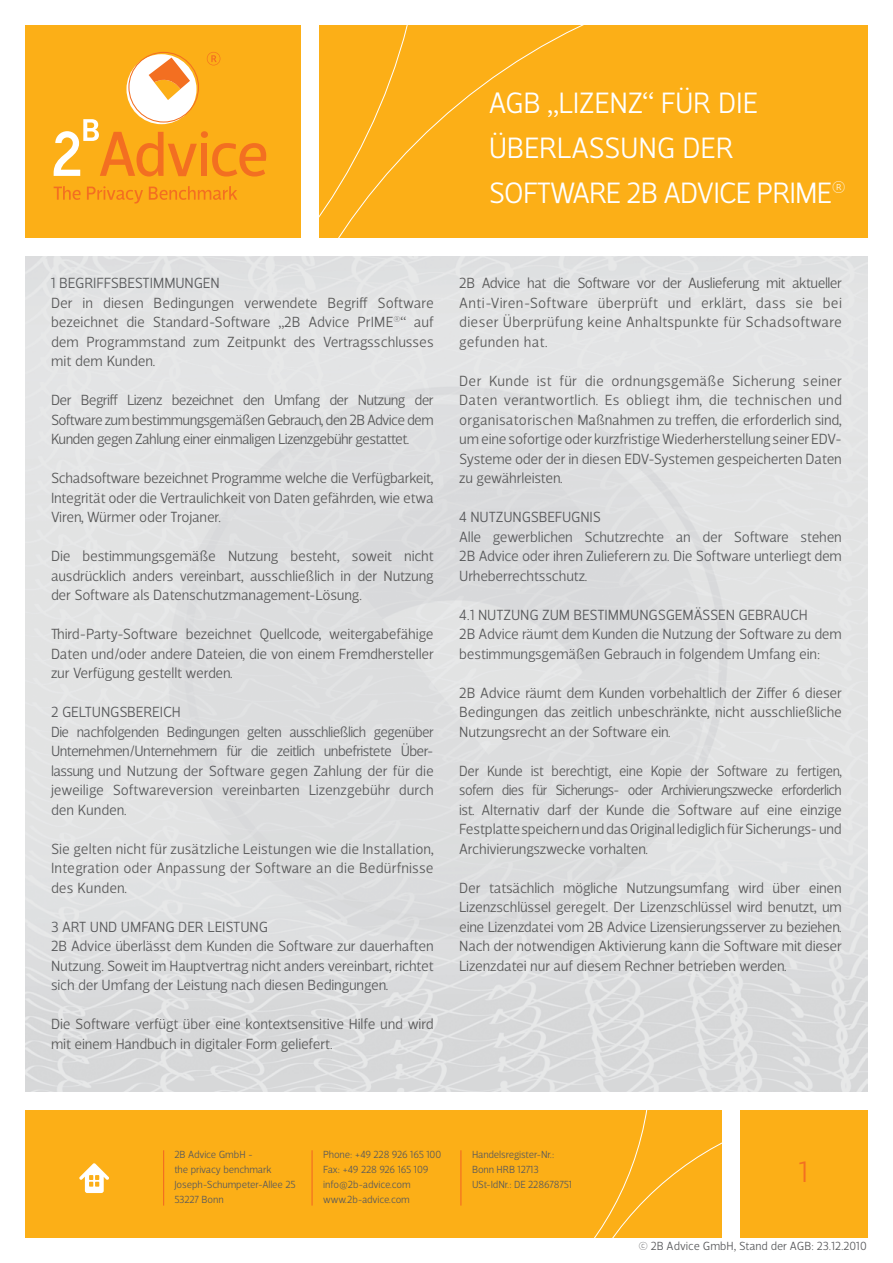
<style>
.page{position:relative;width:893px;height:1263px;background:#fff}
.page>*{position:absolute;margin:0;border:0;box-sizing:border-box;transform-origin:0 0}
.t1{font:300 30px/45px "Velino Sans";letter-spacing:-.02em;color:#fff}
.t2{font:300 30px "Velino Sans";color:#f36f21}
.t3{font:300 15px/19.5px "Velino Sans";letter-spacing:-.01em;color:#585858;text-align:justify}
.t4{font:300 15px/19.5px "Velino Sans";letter-spacing:-.01em;color:#58595b}
.t5{font:300 15px/19.5px "Velino Sans";letter-spacing:-.01em;color:#585858;text-align:justify;scale:.95 1}
.t6{font:300 12px "Velino Sans";color:#58595b}
.t7{font:300 10.5px "Velino Sans";letter-spacing:-.01em;color:#58595b}
</style>
<div class="page">
<div style="left:26px;top:26px;width:275px;height:212px;background:#fcaf17"></div>
<svg style="left:54px;top:186px;width:183px;height:18px"></svg>
<div style="left:202px;top:144px;width:5px;height:32px;background:#f36f21"></div>
<div style="left:201px;top:131px;width:7px;height:7px;background:#f36f21;border-radius:50%"></div>
<svg style="left:212px;top:143px;width:54px;height:34px"></svg>
<svg style="left:207px;top:52px;width:13px;height:13px"></svg>
<svg style="left:54px;top:52px;width:145px;height:125px"></svg>
<div style="left:319px;top:26px;width:548px;height:212px;background:#fcaf17"></div>
<div style="left:740px;top:1110px;width:127px;height:127px;background:#fcaf17"></div>
<div style="left:26px;top:1110px;width:696px;height:127px;background:#fcaf17"></div>
<svg style="left:460px;top:1110px;width:262px;height:127px"></svg>
<hr style="left:163px;top:1150px;width:1px;height:55px;background:#f36f21">
<hr style="left:311px;top:1150px;width:2px;height:55px;background:#f36f21">
<hr style="left:460px;top:1150px;width:1px;height:55px;background:#f36f21">
<svg style="left:79px;top:1163px;width:30px;height:30px"></svg>
<h1 class="t1" style="left:489px;top:80px;width:358px">AGB „LIZENZ“ FÜR DIE<br>ÜBERLASSUNG DER<br>SOFTWARE 2B ADVICE PRIME<sup>®</sup></h1>
<p class="t4" style="left:51px;top:273px;width:170px">1 BEGRIFFSBESTIMMUNGEN</p>
<p class="t3" style="left:51px;top:293px;width:384px">Der in diesen Bedingungen verwendete Begriff Software bezeichnet die Standard-Software „2B Advice PrIME<sup>®</sup>“ auf dem Programmstand zum Zeitpunkt des Vertragsschlusses mit dem Kunden.</p>
<p class="t3" style="left:51px;top:390px;width:384px">Der Begriff Lizenz bezeichnet den Umfang der Nutzung der Software zum bestimmungsgemäßen Gebrauch, den 2B Advice dem Kunden gegen Zahlung einer einmaligen Lizenzgebühr gestattet.</p>
<p class="t3" style="left:51px;top:468px;width:384px">Schadsoftware bezeichnet Programme welche die Verfügbarkeit, Integrität oder die Vertraulichkeit von Daten gefährden, wie etwa Viren, Würmer oder Trojaner.</p>
<p class="t3" style="left:51px;top:546px;width:384px">Die bestimmungsgemäße Nutzung besteht, soweit nicht ausdrücklich anders vereinbart, ausschließlich in der Nutzung der Software als Datenschutzmanagement-Lösung.</p>
<p class="t3" style="left:51px;top:624px;width:384px">Third-Party-Software bezeichnet Quellcode, weitergabefähige Daten und/oder andere Dateien, die von einem Fremdhersteller zur Verfügung gestellt werden.</p>
<p class="t4" style="left:51px;top:702px;width:384px">2 GELTUNGSBEREICH<br>Die nachfolgenden Bedingungen gelten ausschließlich gegenüber Unternehmen/Unternehmern für die zeitlich unbefristete Über&shy;lassung und Nutzung der Software gegen Zahlung der für die jeweilige Softwareversion vereinbarten Lizenzgebühr durch den Kunden.</p>
<p class="t3" style="left:51px;top:839px;width:384px">Sie gelten nicht für zusätzliche Leistungen wie die Installation, Integration oder Anpassung der Software an die Bedürfnisse des Kunden.</p>
<p class="t4" style="left:51px;top:917px;width:384px">3 ART UND UMFANG DER LEISTUNG<br>2B Advice überlässt dem Kunden die Software zur dauerhaften Nutzung. Soweit im Hauptvertrag nicht anders vereinbart, richtet sich der Umfang der Leistung nach diesen Bedingungen.</p>
<p class="t3" style="left:51px;top:1014px;width:384px">Die Software verfügt über eine kontextsensitive Hilfe und wird mit einem Handbuch in digitaler Form geliefert.</p>
<p class="t3" style="left:459px;top:273px;width:384px">2B Advice hat die Software vor der Auslieferung mit aktueller Anti-Viren-Software überprüft und erklärt, dass sie bei dieser Überprüfung keine Anhaltspunkte für Schadsoftware gefunden hat.</p>
<p class="t3" style="left:459px;top:371px;width:384px">Der Kunde ist für die ordnungsgemäße Sicherung seiner Daten verantwortlich. Es obliegt ihm, die technischen und organisatorischen Maßnahmen zu treffen, die erforderlich sind, um eine sofortige oder kurzfristige Wiederherstellung seiner EDV-Systeme oder der in diesen EDV-Systemen gespeicherten Daten zu gewährleisten.</p>
<p class="t4" style="left:459px;top:507px;width:384px">4 NUTZUNGSBEFUGNIS<br>Alle gewerblichen Schutzrechte an der Software stehen 2B Advice oder ihren Zulieferern zu. Die Software unterliegt dem Urheberrechtsschutz.</p>
<p class="t4" style="left:459px;top:605px;width:384px">4.1 NUTZUNG ZUM BESTIMMUNGSGEMÄSSEN GEBRAUCH<br>2B Advice räumt dem Kunden die Nutzung der Software zu dem bestimmungsgemäßen Gebrauch in folgendem Umfang ein:</p>
<p class="t3" style="left:459px;top:683px;width:384px">2B Advice räumt dem Kunden vorbehaltlich der Ziffer 6 dieser Bedingungen das zeitlich unbeschränkte, nicht ausschließliche Nutzungsrecht an der Software ein.</p>
<p class="t5" style="left:459px;top:761px;width:404px">Der Kunde ist berechtigt, eine Kopie der Software zu fertigen, sofern dies für Sicherungs- oder Archivierungszwecke erforderlich ist. Alternativ darf der Kunde die Software auf eine einzige Festplatte speichern und das Original lediglich für Sicherungs- und Archivierungszwecke vorhalten.</p>
<p class="t3" style="left:459px;top:878px;width:384px">Der tatsächlich mögliche Nutzungsumfang wird über einen Lizenzschlüssel geregelt. Der Lizenzschlüssel wird benutzt, um eine Lizenzdatei vom 2B Advice Lizensierungsserver zu beziehen.<br>Nach der notwendigen Aktivierung kann die Software mit dieser Lizenzdatei nur auf diesem Rechner betrieben werden.</p>
<p class="t7" style="left:174px;top:1148px;width:80px">2B Advice GmbH -</p>
<p class="t7" style="left:323px;top:1148px;width:120px">Phone: +49 228 926 165 100</p>
<p class="t7" style="left:472px;top:1148px;width:84px">Handelsregister-Nr.:</p>
<p class="t7" style="left:174px;top:1163px;width:99px">the privacy benchmark</p>
<p class="t7" style="left:323px;top:1163px;width:107px">Fax: +49 228 926 165 109</p>
<p class="t7" style="left:472px;top:1163px;width:68px">Bonn HRB 12713</p>
<p class="t7" style="left:174px;top:1178px;width:123px">Joseph-Schumpeter-Allee 25</p>
<p class="t7" style="left:323px;top:1178px;width:89px">info@2b-advice.com</p>
<p class="t7" style="left:472px;top:1178px;width:102px">USt-IdNr.: DE 228678751</p>
<p class="t7" style="left:174px;top:1193px;width:51px">53227 Bonn</p>
<p class="t7" style="left:323px;top:1193px;width:88px">www.2b-advice.com</p>
<h1 class="t2" style="left:799px;top:1154px;width:11px">1</h1>
<p class="t6" style="left:638px;top:1238px;width:230px">© 2B Advice GmbH, Stand der AGB: 23.12.2010</p>
</div>
